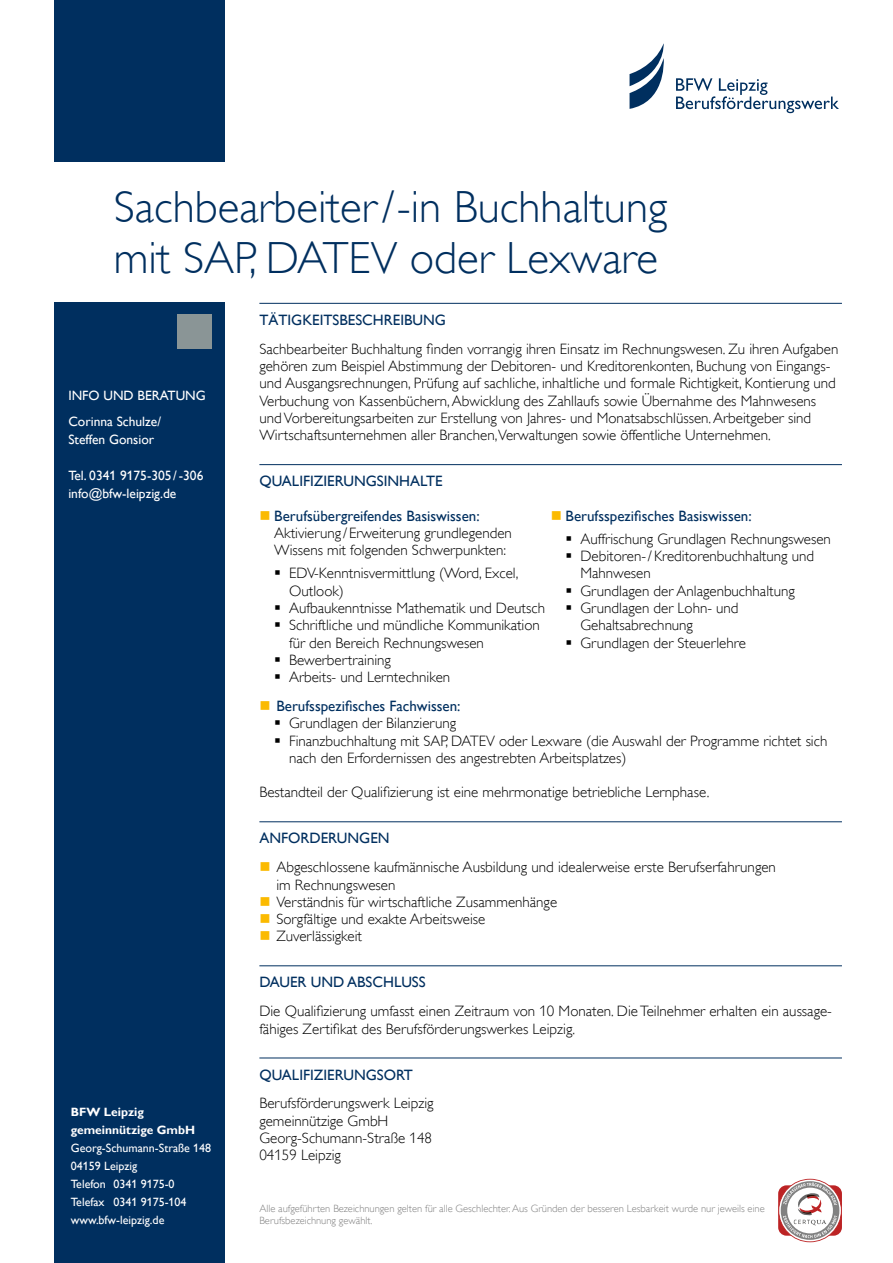
<style>
.page{position:relative;width:893px;height:1263px;background:#fff}
.page>*{position:absolute;margin:0;border:0;box-sizing:border-box;transform-origin:0 0}
.Titel{font:45px/51px "Gill Sans Alt One WGL Light";color:#002f5f}
.Grundtext{font:15px/17.2px "Gill Sans Alt One WGL Light";color:#000}
.Überschrift_im_Text{font:15px "Gill Sans Alt One WGL";color:#002f5f}
.Grundtext_2spaltig{font:15px/17.2px "Gill Sans Alt One WGL Light";color:#000}
.t1{font:13.5px/26.5px "Gill Sans Alt One WGL";color:#fff}
.t2{font:12px/18px "Gill Sans Alt One WGL";color:#fff}
.t3{font:700 12px/18px "Gill Sans Alt One WGL";color:#fff}
.t4{font:10.5px/11.6px "Gill Sans Alt One WGL Light";color:#818181}
.s1{font-family:"Gill Sans Alt One WGL";color:#002f5f}
</style>
<div class="page">
<div style="left:54px;top:0;width:170px;height:162px;background:#002f5f"></div>
<div style="left:54px;top:302px;width:170px;height:961px;background:#002f5f"></div>
<div style="left:177px;top:315px;width:34px;height:34px;background:#8a9596"></div>
<svg style="left:630px;top:43px;width:34px;height:66px"></svg>
<svg style="left:676px;top:78px;width:163px;height:35px"></svg>
<hr style="left:259px;top:303px;width:583px;height:1px;background:#002f5f">
<hr style="left:259px;top:464px;width:583px;height:1px;background:#002f5f">
<hr style="left:259px;top:821px;width:583px;height:1px;background:#002f5f">
<hr style="left:259px;top:965px;width:583px;height:1px;background:#002f5f">
<hr style="left:259px;top:1057px;width:583px;height:1px;background:#002f5f">
<svg style="left:778px;top:1179px;width:64px;height:63px"></svg>
<p class="Titel" style="left:114px;top:181px;width:555px">Sachbearbeiter/-in Buchhaltung mit SAP, DATEV oder Lexware</p>
<p class="Überschrift_im_Text" style="left:259px;top:310px;width:188px">TÄTIGKEITSBESCHREIBUNG</p>
<p class="Grundtext" style="left:259px;top:340px;width:580px">Sachbearbeiter Buchhaltung finden vorrangig ihren Einsatz im Rechnungswesen. Zu ihren Aufgaben gehören zum Beispiel Abstimmung der Debitoren- und Kreditorenkonten, Buchung von Eingangs&shy;und Ausgangsrechnungen, Prüfung auf sachliche, inhaltliche und formale Richtigkeit, Kontierung und Verbuchung von Kassenbüchern, Abwicklung des Zahllaufs sowie Übernahme des Mahnwesens und Vorbereitungsarbeiten zur Erstellung von Jahres- und Monatsabschlüssen. Arbeitgeber sind Wirtschaftsunternehmen aller Branchen,Verwaltungen sowie öffentliche Unternehmen.</p>
<p class="Überschrift_im_Text" style="left:259px;top:471px;width:185px">QUALIFIZIERUNGSINHALTE</p>
<p class="Grundtext" style="left:274px;top:507px;width:239px"><span class="s1">Berufsübergreifendes Basiswissen:<br></span>Aktivierung / Erweiterung grundlegenden<br>Wissens mit folgenden Schwerpunkten:</p>
<p class="Grundtext" style="left:289px;top:565px;width:231px">EDV-Kenntnisvermittlung (Word, Excel,<br>Outlook)</p>
<p class="Grundtext" style="left:289px;top:599px;width:257px">Aufbaukenntnisse Mathematik und Deutsch</p>
<p class="Grundtext" style="left:289px;top:617px;width:252px">Schriftliche und mündliche Kommunikation für den Bereich Rechnungswesen</p>
<p class="Grundtext" style="left:289px;top:651px;width:103px">Bewerbertraining</p>
<p class="Grundtext" style="left:289px;top:668px;width:163px">Arbeits- und Lerntechniken</p>
<p class="t1" style="left:68px;top:382px;width:139px">INFO UND BERATUNG<br>Corinna Schulze/</p>
<p class="t1" style="left:68px;top:426px;width:87px">Steffen Gonsior</p>
<p class="t1" style="left:68px;top:467px;width:137px;line-height:18px">Tel. 0341 9175-305/-306 info@bfw-leipzig.de</p>
<p class="Überschrift_im_Text" style="left:566px;top:505px;width:188px">Berufsspezifisches Basiswissen:</p>
<p class="Grundtext" style="left:580px;top:530px;width:252px">Auffrischung Grundlagen Rechnungswesen</p>
<p class="Grundtext" style="left:580px;top:548px;width:235px">Debitoren-/Kreditorenbuchhaltung und<br>Mahnwesen</p>
<p class="Grundtext" style="left:580px;top:582px;width:216px">Grundlagen der Anlagenbuchhaltung</p>
<p class="Grundtext" style="left:580px;top:599px;width:160px">Grundlagen der Lohn- und<br>Gehaltsabrechnung</p>
<p class="Grundtext" style="left:580px;top:634px;width:167px">Grundlagen der Steuerlehre</p>
<p class="t3" style="left:71px;top:1103px;width:126px">BFW Leipzig gemeinnützige GmbH</p>
<p class="t2" style="left:71px;top:1139px;width:142px">Georg-Schumann-Straße 148<br>04159 Leipzig<br>Telefon 0341 9175-0<br>Telefax 0341 9175-104 www.bfw-leipzig.de</p>
<p class="Überschrift_im_Text" style="left:276px;top:695px;width:186px">Berufsspezifisches Fachwissen:</p>
<p class="Grundtext" style="left:289px;top:715px;width:169px">Grundlagen der Bilanzierung</p>
<p class="Grundtext" style="left:289px;top:732px;width:540px">Finanzbuchhaltung mit SAP, DATEV oder Lexware (die Auswahl der Programme richtet sich nach den Erfordernissen des angestrebten Arbeitsplatzes)</p>
<p class="Grundtext" style="left:259px;top:784px;width:451px">Bestandteil der Qualifizierung ist eine mehrmonatige betriebliche Lernphase.</p>
<p class="Überschrift_im_Text" style="left:259px;top:828px;width:132px">ANFORDERUNGEN</p>
<p class="Grundtext" style="left:276px;top:859px;width:501px">Abgeschlossene kaufmännische Ausbildung und idealerweise erste Berufserfahrungen im Rechnungswesen</p>
<p class="Grundtext" style="left:276px;top:893px;width:282px">Verständnis für wirtschaftliche Zusammenhänge</p>
<p class="Grundtext" style="left:276px;top:910px;width:210px">Sorgfältige und exakte Arbeitsweise</p>
<p class="Grundtext" style="left:276px;top:928px;width:87px">Zuverlässigkeit</p>
<p class="Überschrift_im_Text" style="left:259px;top:972px;width:168px">DAUER UND ABSCHLUSS</p>
<p class="Grundtext" style="left:259px;top:1003px;width:573px">Die Qualifizierung umfasst einen Zeitraum von 10 Monaten. Die Teilnehmer erhalten ein aussage&shy;fähiges Zertifikat des Berufsförderungswerkes Leipzig.</p>
<p class="Überschrift_im_Text" style="left:259px;top:1064px;width:155px">QUALIFIZIERUNGSORT</p>
<p class="Grundtext_2spaltig" style="left:259px;top:1095px;width:176px">Berufsförderungswerk Leipzig</p>
<p class="Grundtext_2spaltig" style="left:259px;top:1112px;width:131px">gemeinnützige GmbH</p>
<p class="Grundtext_2spaltig" style="left:259px;top:1129px;width:174px">Georg-Schumann-Straße 148<br>04159 Leipzig</p>
<p class="t4" style="left:259px;top:1203px;width:507px">Alle aufgeführten Bezeichnungen gelten für alle Geschlechter. Aus Gründen der besseren Lesbarkeit wurde nur jeweils eine<br>Berufsbezeichnung gewählt.</p>
</div>
